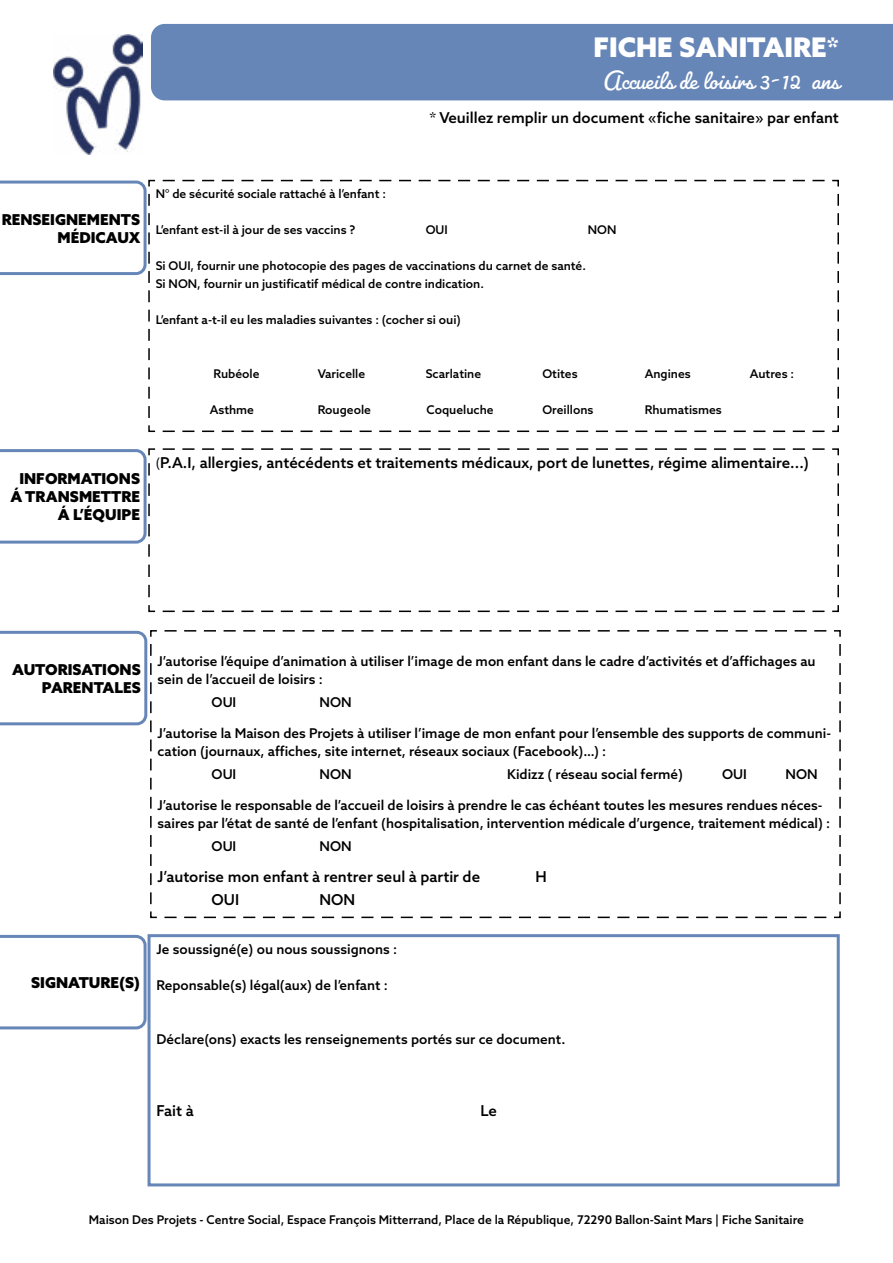
<style>
.page{position:relative;width:893px;height:1263px;background:#fff}
.page>*{position:absolute;margin:0;border:0;box-sizing:border-box;transform-origin:0 0}
.t1{font:27px "Pacifico";color:#fff}
.t2{font:900 27px "Azo Sans";color:#fff}
.t3{font:500 15px "Azo Sans";color:#000}
.t4{font:900 15px/18px "Azo Sans";color:#000;text-align:right}
.t5{font:500 13.5px/18px "Azo Sans";color:#000}
.t6{font:500 12px/18px "Azo Sans";color:#000}
.s1{font-family:"Myriad Pro";font-weight:400}
</style>
<div class="page">
<div style="left:151px;top:24px;width:742px;height:76px;background:#6786b8"></div>
<svg style="left:0;top:935px;width:147px;height:94px"></svg>
<svg style="left:0;top:181px;width:147px;height:95px"></svg>
<svg style="left:148px;top:179px;width:691px;height:254px"></svg>
<svg style="left:0;top:631px;width:148px;height:95px"></svg>
<svg style="left:150px;top:630px;width:691px;height:289px"></svg>
<svg style="left:0;top:449px;width:147px;height:95px"></svg>
<svg style="left:148px;top:448px;width:691px;height:165px"></svg>
<div style="left:148px;top:934px;width:692px;height:252px;border:3px solid #6786b8"></div>
<img style="left:53px;top:35px;width:90px;height:119px">
<h1 class="t2" style="left:593px;top:29px;width:247px">FICHE SANITAIRE*</h1>
<h1 class="t1" style="left:603px;top:64px;width:237px">Accueils de loisirs 3-12 ans</h1>
<p class="t3" style="left:429px;top:108px;width:411px">* Veuillez remplir un document «fiche sanitaire» par enfant</p>
<p class="t4" style="left:2px;top:210px;width:140px">RENSEIGNEMENTS<br>MÉDICAUX</p>
<p class="t6" style="left:156px;top:185px;width:232px">N° de sécurité sociale rattaché à l’enfant :</p>
<p class="t6" style="left:156px;top:221px;width:201px">L’enfant est-il à jour de ses vaccins ?</p>
<p class="t6" style="left:426px;top:221px;width:24px">OUI</p>
<p class="t6" style="left:588px;top:221px;width:30px">NON</p>
<p class="t6" style="left:156px;top:257px;width:432px">Si OUI, fournir une photocopie des pages de vaccinations du carnet de santé.<br>Si NON, fournir un justificatif médical de contre indication.</p>
<p class="t6" style="left:156px;top:311px;width:307px">L’enfant a-t-il eu les maladies suivantes : (cocher si oui)</p>
<p class="t4" style="left:10px;top:470px;width:131px">INFORMATIONS<br>Á TRANSMETTRE<br>Á L’ÉQUIPE</p>
<p class="t6" style="left:213px;top:365px;width:48px">Rubéole</p>
<p class="t6" style="left:318px;top:365px;width:49px">Varicelle</p>
<p class="t6" style="left:426px;top:365px;width:57px">Scarlatine</p>
<p class="t6" style="left:542px;top:365px;width:37px">Otites</p>
<p class="t6" style="left:645px;top:365px;width:48px">Angines</p>
<p class="t6" style="left:750px;top:365px;width:46px">Autres :</p>
<p class="t6" style="left:210px;top:401px;width:46px">Asthme</p>
<p class="t6" style="left:318px;top:401px;width:55px">Rougeole</p>
<p class="t6" style="left:426px;top:401px;width:69px">Coqueluche</p>
<p class="t6" style="left:542px;top:401px;width:53px">Oreillons</p>
<p class="t6" style="left:645px;top:401px;width:79px">Rhumatismes</p>
<p class="t3" style="left:156px;top:453px;width:655px"><span class="s1">(</span>P.A.I, allergies, antécédents et traitements médicaux, port de lunettes, régime alimentaire...)</p>
<p class="t4" style="left:12px;top:660px;width:130px">AUTORISATIONS<br>PARENTALES</p>
<p class="t4" style="left:31px;top:973px;width:110px">SIGNATURE(S)</p>
<p class="t5" style="left:158px;top:652px;width:660px">J’autorise l’équipe d’animation à utiliser l’image de mon enfant dans le cadre d’activités et d’affichages au sein de l’accueil de loisirs :</p>
<p class="t5" style="left:212px;top:692px;width:26px">OUI</p>
<p class="t5" style="left:320px;top:692px;width:34px">NON</p>
<p class="t5" style="left:158px;top:724px;width:675px">J’autorise la Maison des Projets à utiliser l’image de mon enfant pour l’ensemble des supports de communi&shy;cation (journaux, affiches, site internet, réseaux sociaux (Facebook)…) :</p>
<p class="t5" style="left:212px;top:764px;width:26px">OUI</p>
<p class="t5" style="left:320px;top:764px;width:34px">NON</p>
<p class="t5" style="left:507px;top:764px;width:177px">Kidizz ( réseau social fermé)</p>
<p class="t5" style="left:722px;top:764px;width:26px">OUI</p>
<p class="t5" style="left:786px;top:764px;width:34px">NON</p>
<p class="t5" style="left:158px;top:796px;width:674px">J’autorise le responsable de l’accueil de loisirs à prendre le cas échéant toutes les mesures rendues néces&shy;saires par l’état de santé de l’enfant (hospitalisation, intervention médicale d’urgence, traitement médical) :</p>
<p class="t5" style="left:212px;top:836px;width:26px">OUI</p>
<p class="t5" style="left:320px;top:836px;width:34px">NON</p>
<p class="t3" style="left:158px;top:867px;width:324px">J’autorise mon enfant à rentrer seul à partir de</p>
<p class="t3" style="left:536px;top:867px;width:13px">H</p>
<p class="t3" style="left:212px;top:889px;width:29px">OUI</p>
<p class="t3" style="left:320px;top:889px;width:37px">NON</p>
<p class="t5" style="left:157px;top:940px;width:242px">Je soussigné(e) ou nous soussignons :</p>
<p class="t5" style="left:157px;top:976px;width:233px">Reponsable(s) légal(aux) de l’enfant :</p>
<p class="t5" style="left:157px;top:1030px;width:410px">Déclare(ons) exacts les renseignements portés sur ce document.</p>
<p class="t3" style="left:157px;top:1101px;width:39px">Fait à</p>
<p class="t3" style="left:481px;top:1101px;width:18px">Le</p>
<p class="t6" style="left:89px;top:1211px;width:717px">Maison Des Projets - Centre Social, Espace François Mitterrand, Place de la République, 72290 Ballon-Saint Mars | Fiche Sanitaire</p>
</div>
